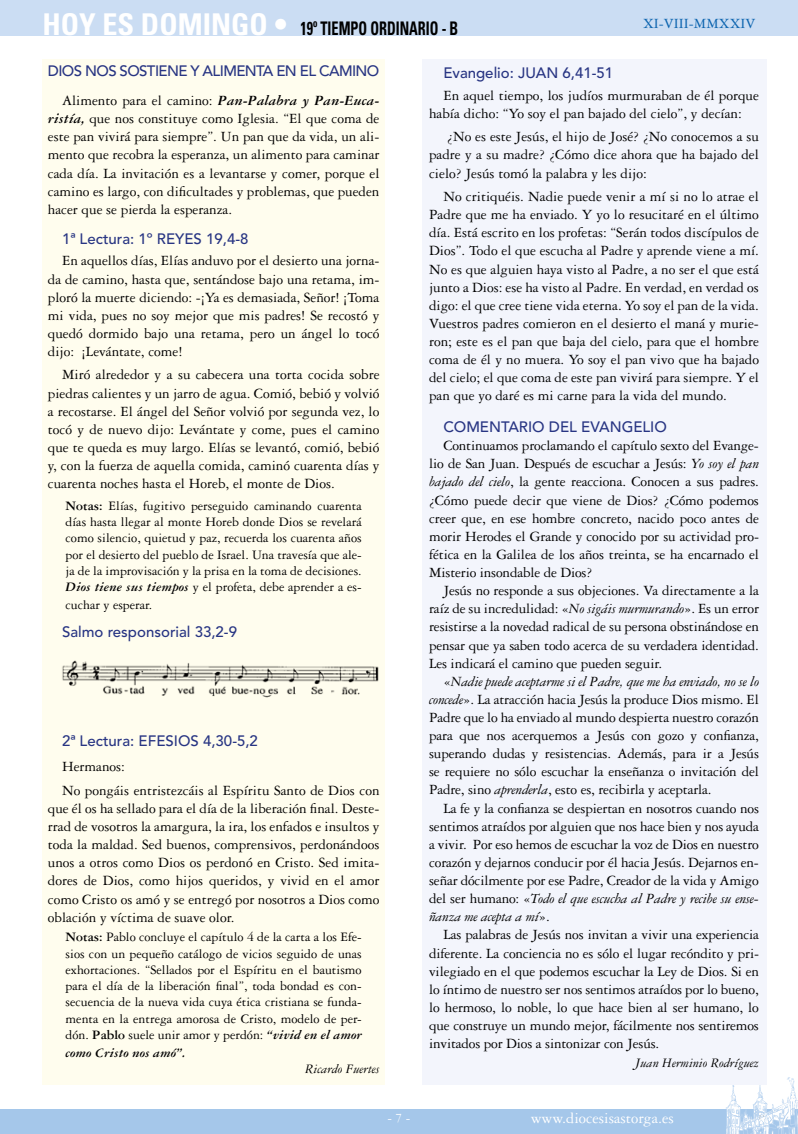
<style>
.page{position:relative;width:798px;height:1134px;background:#fff}
.page>*{position:absolute;margin:0;border:0;box-sizing:border-box;transform-origin:0 0}
.t1{font:700 condensed 30px "Univers LT Std";color:#fff}
.t2{font:700 condensed 18.75px "Univers LT Std";color:#000;scale:.76 1}
.t3{font:16.25px "Garamond 3 LT Std";color:#fff}
.t4{font:15px/18.1px "Garamond 3 LT Std";color:#000;text-align:justify}
.t5{font:500 15px "Avenir LT Std";color:#283583}
.t6{font:500 15px "Avenir LT Std";letter-spacing:-.04em;color:#283583}
.t7{font:15px "Garamond 3 LT Std";color:#0c64af}
.t8{font:13.75px/16.2px "Garamond 3 LT Std";color:#000;text-align:justify}
.t9{font:italic 13.75px "Garamond 3 LT Std";color:#000}
.t10{font:italic 700 13.75px "Garamond 3 LT Std";color:#000}
.t11{font:13.75px "Garamond 3 LT Std";color:#fff}
.s1{font-weight:700;font-style:italic}
.s2{font-weight:700}
.s3{font-style:italic}
</style>
<div class="page">
<div style="left:0;top:1109px;width:797px;height:25px;background:#a5c7ea"></div>
<svg style="left:726px;top:1077px;width:72px;height:57px"></svg>
<div style="left:422px;top:60px;width:343px;height:1025px;background:#f3f5fc"></div>
<div style="left:43px;top:60px;width:341px;height:1025px;background:#fffdee"></div>
<img style="left:62px;top:660px;width:317px;height:38px">
<div style="left:0;top:0;width:797px;height:35px;background:#cbddf3"></div>
<h1 class="t1" style="left:43px;top:6px;width:246px">HOY ES DOMINGO •</h1>
<p class="t7" style="left:642px;top:16px;width:114px">XI-VIII-MMXXIV</p>
<p class="t2" style="left:300px;top:17px;width:209px">19º TIEMPO ORDINARIO - B</p>
<p class="t6" style="left:48px;top:62px;width:333px">DIOS NOS SOSTIENE Y ALIMENTA EN EL CAMINO</p>
<p class="t4" style="left:48px;top:92px;width:333px;text-indent:14px">Alimento para el camino: <span class="s1">Pan-Palabra y Pan-Euca&shy;ristía,</span> que nos constituye como Iglesia. “El que coma de este pan vivirá para siempre”. Un pan que da vida, un ali&shy;mento que recobra la esperanza, un alimento para caminar cada día. La invitación es a levantarse y comer, porque el camino es largo, con dificultades y problemas, que pueden hacer que se pierda la esperanza.</p>
<p class="t5" style="left:62px;top:230px;width:188px">1ª Lectura: 1º REYES 19,4-8</p>
<p class="t4" style="left:48px;top:252px;width:333px;text-indent:14px">En aquellos días, Elías anduvo por el desierto una jorna&shy;da de camino, hasta que, sentándose bajo una retama, im&shy;ploró la muerte diciendo: -¡Ya es demasiada, Señor! ¡Toma mi vida, pues no soy mejor que mis padres! Se recostó y quedó dormido bajo una retama, pero un ángel lo tocó dijo: ¡Levántate, come!</p>
<p class="t4" style="left:48px;top:366px;width:333px;text-indent:14px">Miró alrededor y a su cabecera una torta cocida sobre piedras calientes y un jarro de agua. Comió, bebió y volvió a recostarse. El ángel del Señor volvió por segunda vez, lo tocó y de nuevo dijo: Levántate y come, pues el camino que te queda es muy largo. Elías se levantó, comió, bebió y, con la fuerza de aquella comida, caminó cuarenta días y cuarenta noches hasta el Horeb, el monte de Dios.</p>
<p class="t8" style="left:66px;top:498px;width:297px"><span class="s2">Notas:</span> Elías, fugitivo perseguido caminando cuarenta días hasta llegar al monte Horeb donde Dios se revelará como silencio, quietud y paz, recuerda los cuarenta años por el desierto del pueblo de Israel. Una travesía que ale&shy;ja de la improvisación y la prisa en la toma de decisiones.<br><span class="s1">Dios tiene sus tiempos</span> y el profeta, debe aprender a es-</p>
<p class="t8" style="left:66px;top:597px;width:88px">cuchar y esperar.</p>
<p class="t5" style="left:62px;top:623px;width:176px">Salmo responsorial 33,2-9</p>
<p class="t5" style="left:62px;top:732px;width:197px">2ª Lectura: EFESIOS 4,30-5,2</p>
<p class="t4" style="left:62px;top:755px;width:319px;line-height:23.5px">Hermanos:<br>No pongáis entristezcáis al Espíritu Santo de Dios con</p>
<p class="t4" style="left:48px;top:799px;width:333px">que él os ha sellado para el día de la liberación final. Deste&shy;rrad de vosotros la amargura, la ira, los enfados e insultos y toda la maldad. Sed buenos, comprensivos, perdonándoos unos a otros como Dios os perdonó en Cristo. Sed imita&shy;dores de Dios, como hijos queridos, y vivid en el amor como Cristo os amó y se entregó por nosotros a Dios como oblación y víctima de suave olor.</p>
<p class="t8" style="left:66px;top:929px;width:297px"><span class="s2">Notas:</span> Pablo concluye el capítulo 4 de la carta a los Efe&shy;sios con un pequeño catálogo de vicios seguido de unas exhortaciones. “Sellados por el Espíritu en el bautismo para el día de la liberación final”, toda bondad es con&shy;secuencia de la nueva vida cuya ética cristiana se funda&shy;menta en la entrega amorosa de Cristo, modelo de per&shy;dón. <span class="s2">Pablo</span> suele unir amor y perdón: <span class="s1">“vivid en el amor</span></p>
<p class="t10" style="left:66px;top:1045px;width:121px">como Cristo nos amó”.</p>
<p class="t9" style="left:305px;top:1062px;width:76px">Ricardo Fuertes</p>
<p class="t5" style="left:443px;top:64px;width:171px">Evangelio: JUAN 6,41-51</p>
<p class="t4" style="left:429px;top:86px;width:331px;text-indent:14px">En aquel tiempo, los judíos murmuraban de él porque había dicho: “Yo soy el pan bajado del cielo”, y decían:</p>
<p class="t4" style="left:429px;top:128px;width:331px;text-indent:18px">¿No es este Jesús, el hijo de José? ¿No conocemos a su padre y a su madre? ¿Cómo dice ahora que ha bajado del cielo? Jesús tomó la palabra y les dijo:</p>
<p class="t4" style="left:429px;top:187px;width:331px;text-indent:14px">No critiquéis. Nadie puede venir a mí si no lo atrae el Padre que me ha enviado. Y yo lo resucitaré en el último día. Está escrito en los profetas: “Serán todos discípulos de Dios”. Todo el que escucha al Padre y aprende viene a mí.<br>No es que alguien haya visto al Padre, a no ser el que está junto a Dios: ese ha visto al Padre. En verdad, en verdad os digo: el que cree tiene vida eterna. Yo soy el pan de la vida.<br>Vuestros padres comieron en el desierto el maná y murie&shy;ron; este es el pan que baja del cielo, para que el hombre coma de él y no muera. Yo soy el pan vivo que ha bajado del cielo; el que coma de este pan vivirá para siempre. Y el pan que yo daré es mi carne para la vida del mundo.</p>
<p class="t5" style="left:443px;top:418px;width:225px">COMENTARIO DEL EVANGELIO</p>
<p class="t4" style="left:429px;top:437px;width:331px;text-indent:14px">Continuamos proclamando el capítulo sexto del Evange&shy;lio de San Juan. Después de escuchar a Jesús: <span class="s3">Yo soy el pan bajado del cielo</span>, la gente reacciona. Conocen a sus padres. ¿Cómo puede decir que viene de Dios? ¿Cómo podemos creer que, en ese hombre concreto, nacido poco antes de morir Herodes el Grande y conocido por su actividad pro&shy;fética en la Galilea de los años treinta, se ha encarnado el Misterio insondable de Dios?</p>
<p class="t4" style="left:429px;top:582px;width:331px;text-indent:14px">Jesús no responde a sus objeciones. Va directamente a la raíz de su incredulidad: «<span class="s3">No sigáis murmurando</span>». Es un error resistirse a la novedad radical de su persona obstinándose en pensar que ya saben todo acerca de su verdadera identidad.<br>Les indicará el camino que pueden seguir.</p>
<p class="t4" style="left:429px;top:672px;width:331px;text-indent:14px">«<span class="s3">Nadie puede aceptarme si el Padre, que me ha enviado, no se lo concede</span>». La atracción hacia Jesús la produce Dios mismo. El Padre que lo ha enviado al mundo despierta nuestro corazón para que nos acerquemos a Jesús con gozo y confianza, superando dudas y resistencias. Además, para ir a Jesús se requiere no sólo escuchar la enseñanza o invitación del Padre, sino <span class="s3">aprenderla</span>, esto es, recibirla y aceptarla.</p>
<p class="t4" style="left:429px;top:799px;width:331px;text-indent:14px">La fe y la confianza se despiertan en nosotros cuando nos sentimos atraídos por alguien que nos hace bien y nos ayuda a vivir. Por eso hemos de escuchar la voz de Dios en nuestro corazón y dejarnos conducir por él hacia Jesús. Dejarnos en&shy;señar dócilmente por ese Padre, Creador de la vida y Amigo del ser humano: «<span class="s3">Todo el que escucha al Padre y recibe su ense&shy;ñanza me acepta a mí</span>».</p>
<p class="t4" style="left:429px;top:926px;width:331px;text-indent:14px">Las palabras de Jesús nos invitan a vivir una experiencia diferente. La conciencia no es sólo el lugar recóndito y pri&shy;vilegiado en el que podemos escuchar la Ley de Dios. Si en lo íntimo de nuestro ser nos sentimos atraídos por lo bueno, lo hermoso, lo noble, lo que hace bien al ser humano, lo que construye un mundo mejor, fácilmente nos sentiremos invitados por Dios a sintonizar con Jesús.</p>
<p class="t9" style="left:635px;top:1055px;width:125px">Juan Herminio Rodríguez</p>
<p class="t11" style="left:387px;top:1110px;width:24px">- 7 -</p>
<p class="t3" style="left:530px;top:1109px;width:144px">www.diocesisastorga.es</p>
</div>
